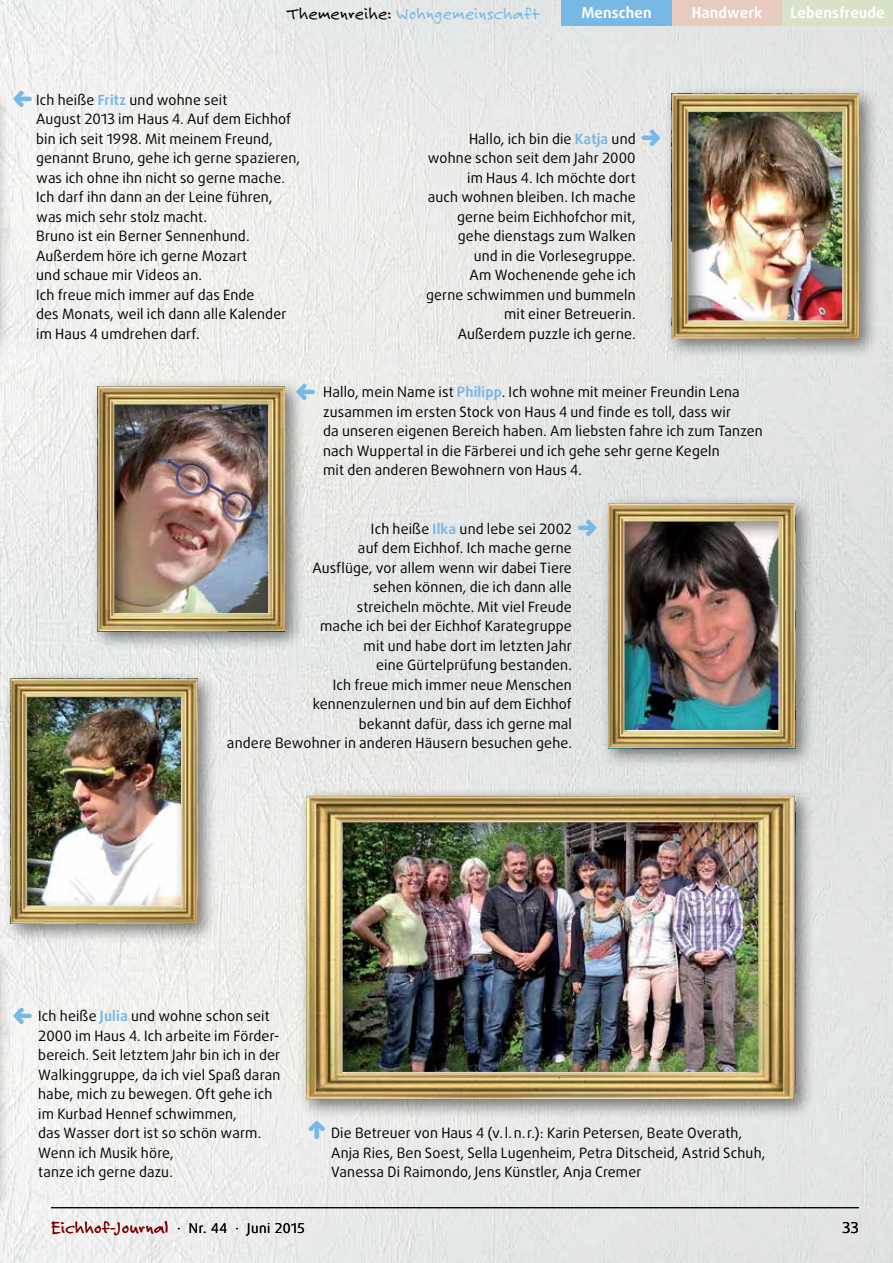
<style>
.page{position:relative;width:893px;height:1263px;background:#fff}
.page>*{position:absolute;margin:0;border:0;box-sizing:border-box;transform-origin:0 0}
.t1{font:18px "Felt Tip Roman";letter-spacing:.02em;color:#7a0200}
.t2{font:18px "Felt Tip Roman";letter-spacing:.015em;color:#78b8e5}
.t3{font:700 15px "Daxline LF";letter-spacing:.01em;color:#fff}
.t4{font:15px "Daxline LF";color:#000}
.t5{font:14.25px/19.5px "Daxline LF";letter-spacing:.01em;color:#000}
.s1{color:#000}
.s2{font-weight:700;color:#78b8e5}
.s3{font-family:"Daxline LF";font-size:13.5px;color:#000}
</style>
<div class="page">
<img style="left:0;top:0;width:893px;height:1263px">
<div style="left:561px;top:0;width:111px;height:26px;background:#78b8e5"></div>
<div style="left:672px;top:0;width:110px;height:26px;background:#e8cbbf"></div>
<div style="left:782px;top:0;width:111px;height:26px;background:#d7e3c9"></div>
<hr style="left:51px;top:1207px;width:808px;height:1px;background:#000">
<div style="left:90px;top:378px;width:215px;height:273px;background:#000;opacity:.5"></div>
<div style="left:3px;top:670px;width:215px;height:273px;background:#000;opacity:.5"></div>
<div style="left:0;top:943px;width:10px;height:273px;background:#000;opacity:.5"></div>
<div style="left:600px;top:495px;width:215px;height:273px;background:#000;opacity:.5"></div>
<div style="left:664px;top:85px;width:215px;height:273px;background:#000;opacity:.5"></div>
<div style="left:0;top:85px;width:10px;height:273px;background:#000;opacity:.5"></div>
<div style="left:298px;top:788px;width:518px;height:331px;background:#000;opacity:.5"></div>
<img style="left:306px;top:796px;width:489px;height:303px">
<svg style="left:578px;top:520px;width:19px;height:16px"></svg>
<svg style="left:13px;top:91px;width:19px;height:16px"></svg>
<svg style="left:642px;top:130px;width:19px;height:16px"></svg>
<svg style="left:296px;top:383px;width:19px;height:17px"></svg>
<svg style="left:13px;top:1007px;width:19px;height:17px"></svg>
<svg style="left:309px;top:1120px;width:16px;height:19px"></svg>
<p class="t2" style="left:287px;top:3px;width:254px"><span class="s1">Themenreihe:</span> Wohngemeinschaft</p>
<p class="t3" style="left:581px;top:4px;width:72px">Menschen</p>
<p class="t3" style="left:692px;top:4px;width:72px">Handwerk</p>
<p class="t3" style="left:791px;top:4px;width:96px">Lebensfreude</p>
<p class="t5" style="left:36px;top:90px;width:266px">Ich heiße <span class="s2">Fritz</span> und wohne seit<br>August 2013 im Haus 4. Auf dem Eichhof bin ich seit 1998. Mit meinem Freund, genannt Bruno, gehe ich gerne spazieren, was ich ohne ihn nicht so gerne mache.<br>Ich darf ihn dann an der Leine führen, was mich sehr stolz macht.<br>Bruno ist ein Berner Sennenhund.<br>Außerdem höre ich gerne Mozart<br>und schaue mir Videos an.<br>Ich freue mich immer auf das Ende<br>des Monats, weil ich dann alle Kalender im Haus 4 umdrehen darf.</p>
<p class="t5" style="left:426px;top:129px;width:211px;text-align:right">Hallo, ich bin die <span class="s2">Katja</span> und wohne schon seit dem Jahr 2000 im Haus 4. Ich möchte dort<br>auch wohnen bleiben. Ich mache gerne beim Eichhofchor mit, gehe dienstags zum Walken<br>und in die Vorlesegruppe.<br>Am Wochenende gehe ich<br>gerne schwimmen und bummeln mit einer Betreuerin.<br>Außerdem puzzle ich gerne.</p>
<p class="t5" style="left:323px;top:382px;width:441px">Hallo, mein Name ist <span class="s2">Philipp</span>. Ich wohne mit meiner Freundin Lena zusammen im ersten Stock von Haus 4 und finde es toll, dass wir<br>da unseren eigenen Bereich haben. Am liebsten fahre ich zum Tanzen nach Wuppertal in die Färberei und ich gehe sehr gerne Kegeln<br>mit den anderen Bewohnern von Haus 4.</p>
<p class="t5" style="left:227px;top:519px;width:346px;text-align:right">Ich heiße <span class="s2">Ilka</span> und lebe sei 2002<br>auf dem Eichhof. Ich mache gerne<br>Ausflüge, vor allem wenn wir dabei Tiere<br>sehen können, die ich dann alle<br>streicheln möchte. Mit viel Freude<br>mache ich bei der Eichhof Karategruppe<br>mit und habe dort im letzten Jahr<br>eine Gürtelprüfung bestanden.<br>Ich freue mich immer neue Menschen kennenzulernen und bin auf dem Eichhof<br>bekannt dafür, dass ich gerne mal<br>andere Bewohner in anderen Häusern besuchen gehe.</p>
<p class="t5" style="left:38px;top:1006px;width:244px">Ich heiße <span class="s2">Julia</span> und wohne schon seit<br>2000 im Haus 4. Ich arbeite im Förder&shy;bereich. Seit letztem Jahr bin ich in der<br>Walkinggruppe, da ich viel Spaß daran habe, mich zu bewegen. Oft gehe ich im Kurbad Hennef schwimmen,<br>das Wasser dort ist so schön warm.<br>Wenn ich Musik höre,<br>tanze ich gerne dazu.</p>
<p class="t5" style="left:331px;top:1123px;width:436px">Die Betreuer von Haus 4 (v. l.n.r.): Karin Petersen, Beate Overath,<br>Anja Ries, Ben Soest, Sella Lugenheim, Petra Ditscheid, Astrid Schuh,<br>Vanessa Di Raimondo, Jens Künstler, Anja Cremer</p>
<p class="t1" style="left:51px;top:1217px;width:255px">Eichhof-Journal <span class="s3">· Nr. 44 · Juni 2015</span></p>
<p class="t4" style="left:842px;top:1219px;width:18px">33</p>
</div>
